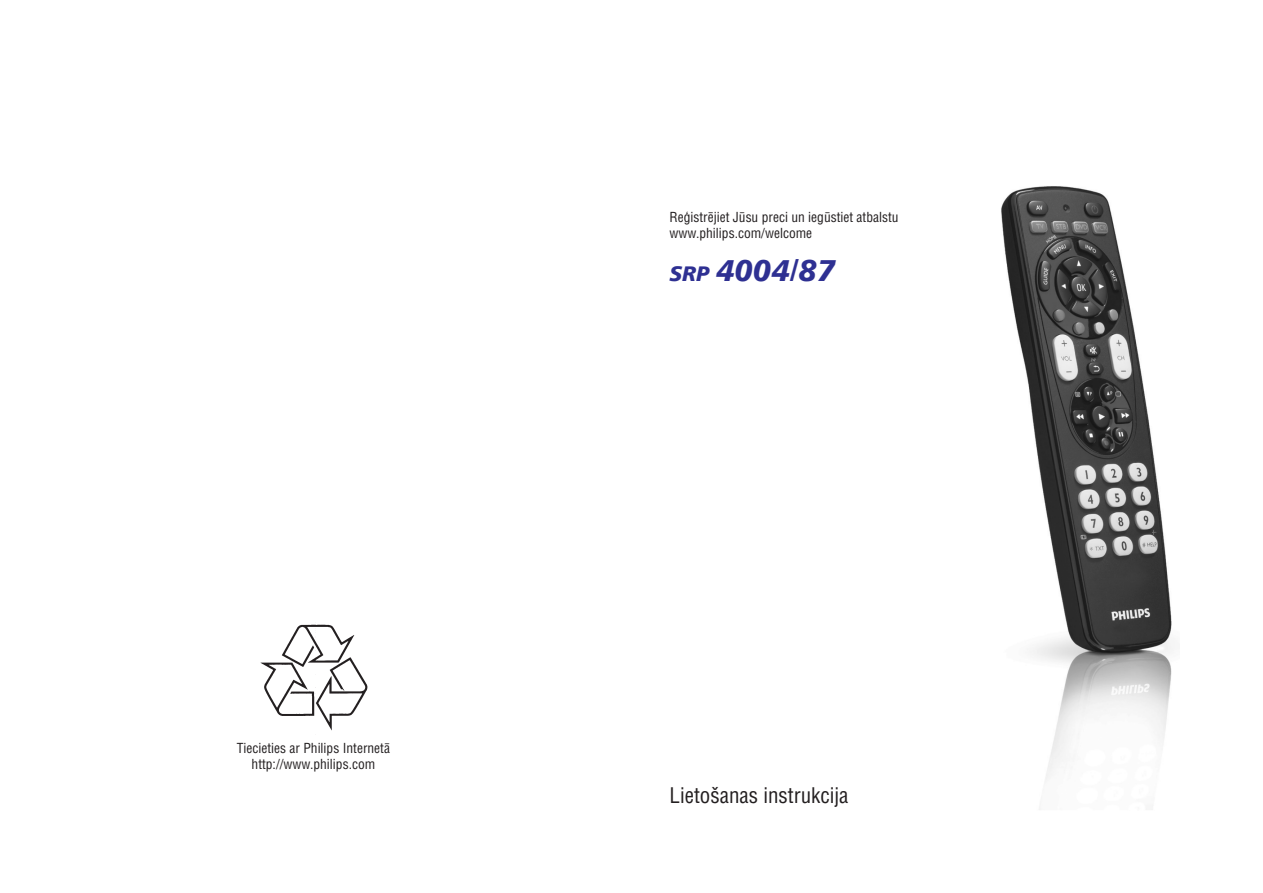
<style>
.page{position:relative;width:1263px;height:893px;background:#fff}
.page>*{position:absolute;margin:0;border:0;box-sizing:border-box;transform-origin:0 0}
.t1{font:italic 30px "Rim Humanist 777 Blk BT";color:#2e3092}
.t2{font:21px "Rim Helvetica Condensed";color:#231f20}
.t3{font:13.5px/15.9px "Rim Helvetica Condensed";color:#231f20;text-align:center}
.s1{font-size:21px}
</style>
<div class="page">
<img style="left:260px;top:624px;width:108px;height:107px">
<img style="left:1001px;top:186px;width:172px;height:624px">
<p class="t3" style="left:237px;top:741px;width:155px">Tiecieties ar Philips Internetâ http://www.philips.com</p>
<p class="t3" style="left:669px;top:210px;width:231px;text-align:left">Reìistrçjiet Jûsu preci un iegûstiet atbalstu www.philips.com/welcome</p>
<h1 class="t1" style="left:670px;top:254px;width:167px"><span class="s1">SRP</span> 4004/87</h1>
<h2 class="t2" style="left:669px;top:788px;width:180px">Lietoðanas instrukcija</h2>
</div>
